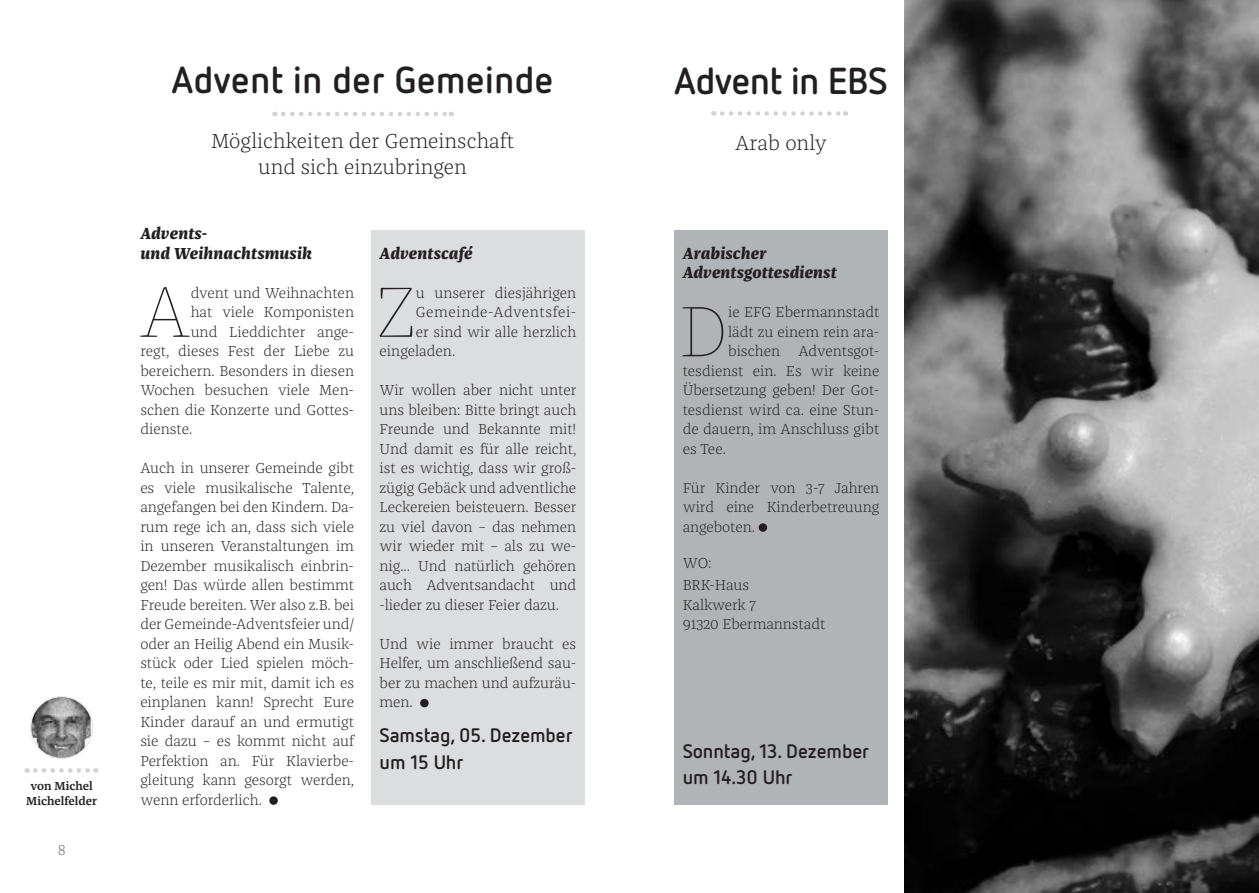
<style>
.page{position:relative;width:1259px;height:893px;background:#fff}
.page>*{position:absolute;margin:0;border:0;box-sizing:border-box;transform-origin:0 0}
.t1{font:100 73.65px "Franziska OT";color:#231f20}
.t2{font:700 37.5px "Netto OT";color:#231f20}
.t3{font:700 37.5px "Netto OT";letter-spacing:-.02em;color:#231f20}
.t4{font:300 21px/25.2px "Franziska OT";color:#231f20;text-align:center}
.t5{font:700 19.5px/26.5px "Netto OT";letter-spacing:-.005em;color:#231f20}
.t6{font:italic 800 16.5px/19.5px "Franziska OT";letter-spacing:.01em;color:#231f20}
.t7{font:300 15px/19.5px "Franziska OT";color:#231f20;text-align:justify}
.t8{font:300 15px "Franziska OT";letter-spacing:.04em;color:#231f20}
.t9{font:300 15px "Franziska OT";color:#6d6e71}
.t10{font:600 12px/14.4px "Franziska OT";color:#231f20;text-align:center}
</style>
<div class="page">
<div style="left:269px;top:796px;width:9px;height:9px;background:#231f20;border-radius:50%"></div>
<svg style="left:283px;top:112px;width:169px;height:4px"></svg>
<div style="left:371px;top:231px;width:214px;height:574px;background:#dcddde"></div>
<div style="left:420px;top:699px;width:9px;height:8px;background:#231f20;border-radius:50%"></div>
<div style="left:674px;top:231px;width:214px;height:574px;background:#b1b4b6"></div>
<div style="left:758px;top:523px;width:9px;height:9px;background:#231f20;border-radius:50%"></div>
<svg style="left:722px;top:111px;width:124px;height:5px"></svg>
<img style="left:905px;top:0;width:354px;height:893px">
<svg style="left:35px;top:768px;width:61px;height:5px"></svg>
<img style="left:31px;top:696px;width:62px;height:62px;border-radius:31px">
<div style="left:30px;top:696px;width:63px;height:63px;border:1px solid #e6e7e8;border-radius:50%"></div>
<p class="t10" style="left:26px;top:779px;width:72px">von Michel<br>Michelfelder</p>
<p class="t9" style="left:58px;top:842px;width:9px">8</p>
<h2 class="t2" style="left:171px;top:56px;width:384px">Advent in der Gemeinde</h2>
<h3 class="t4" style="left:211px;top:129px;width:305px">Möglichkeiten der Gemeinschaft und sich einzubringen</h3>
<p class="t6" style="left:140px;top:224px;width:173px">Advents-<br>und Weihnachtsmusik</p>
<h1 class="t1" style="left:139px;top:270px;width:53px">A</h1>
<p class="t7" style="left:191px;top:283px;width:165px">dvent und Weihnachten</p>
<p class="t7" style="left:191px;top:303px;width:165px">hat viele Komponisten</p>
<p class="t7" style="left:191px;top:322px;width:165px">und Lieddichter ange-</p>
<p class="t7" style="left:140px;top:342px;width:215px">regt, dieses Fest der Liebe zu</p>
<p class="t7" style="left:140px;top:361px;width:215px">bereichern. Besonders in diesen</p>
<p class="t7" style="left:140px;top:381px;width:215px">Wochen besuchen viele Men-</p>
<p class="t7" style="left:140px;top:400px;width:215px">schen die Konzerte und Gottes-</p>
<p class="t7" style="left:140px;top:420px;width:54px">dienste.</p>
<p class="t7" style="left:140px;top:459px;width:215px">Auch in unserer Gemeinde gibt es viele musikalische Talente, angefangen bei den Kindern. Da&shy;rum rege ich an, dass sich viele in unseren Veranstaltungen im Dezember musikalisch einbrin&shy;gen! Das würde allen bestimmt Freude bereiten. Wer also z.B. bei der Gemeinde-Adventsfeier und/ oder an Heilig Abend ein Musik&shy;stück oder Lied spielen möch&shy;te, teile es mir mit, damit ich es einplanen kann! Sprecht Eure Kinder darauf an und ermutigt sie dazu – es kommt nicht auf Perfektion an. Für Klavierbe&shy;gleitung kann gesorgt werden, wenn erforderlich.</p>
<p class="t6" style="left:379px;top:244px;width:94px">Adventscafé</p>
<h1 class="t1" style="left:376px;top:270px;width:41px">Z</h1>
<p class="t7" style="left:416px;top:283px;width:162px">u unserer diesjährigen</p>
<p class="t8" style="left:416px;top:304px;width:162px">Gemeinde-Adventsfei-</p>
<p class="t7" style="left:416px;top:322px;width:162px">er sind wir alle herzlich</p>
<p class="t7" style="left:379px;top:342px;width:77px">eingeladen.</p>
<p class="t7" style="left:379px;top:381px;width:198px">Wir wollen aber nicht unter uns bleiben: Bitte bringt auch Freunde und Bekannte mit!<br>Und damit es für alle reicht, ist es wichtig, dass wir groß&shy;zügig Gebäck und adventliche Leckereien beisteuern. Besser zu viel davon – das nehmen wir wieder mit – als zu we&shy;nig... Und natürlich gehören auch Adventsandacht und -lieder zu dieser Feier dazu.</p>
<p class="t7" style="left:379px;top:634px;width:198px">Und wie immer braucht es Helfer, um anschließend sau&shy;ber zu machen und aufzuräu&shy;men.</p>
<h3 class="t5" style="left:379px;top:722px;width:195px">Samstag, 05. Dezember um 15 Uhr</h3>
<h2 class="t3" style="left:674px;top:58px;width:215px">Advent in EBS</h2>
<h3 class="t4" style="left:735px;top:131px;width:93px">Arab only</h3>
<p class="t6" style="left:682px;top:244px;width:155px">Arabischer<br>Adventsgottesdienst</p>
<h1 class="t1" style="left:678px;top:289px;width:51px">D</h1>
<p class="t7" style="left:728px;top:303px;width:153px">ie EFG Ebermannstadt</p>
<p class="t7" style="left:728px;top:322px;width:153px">lädt zu einem rein ara-</p>
<p class="t7" style="left:728px;top:342px;width:153px">bischen Adventsgot-</p>
<p class="t7" style="left:682px;top:361px;width:198px">tesdienst ein. Es wir keine</p>
<p class="t7" style="left:682px;top:381px;width:198px">Übersetzung geben! Der Got-</p>
<p class="t7" style="left:682px;top:400px;width:198px">tesdienst wird ca. eine Stun-</p>
<p class="t7" style="left:682px;top:420px;width:198px">de dauern, im Anschluss gibt</p>
<p class="t7" style="left:682px;top:439px;width:45px">es Tee.</p>
<p class="t7" style="left:682px;top:478px;width:198px">Für Kinder von 3-7 Jahren wird eine Kinderbetreuung angeboten.</p>
<p class="t7" style="left:682px;top:553px;width:68px;line-height:22px">WO:<br>BRK-Haus</p>
<p class="t7" style="left:682px;top:595px;width:144px">Kalkwerk 7<br>91320 Ebermannstadt</p>
<h3 class="t5" style="left:682px;top:737px;width:188px">Sonntag, 13. Dezember um 14.30 Uhr</h3>
</div>
